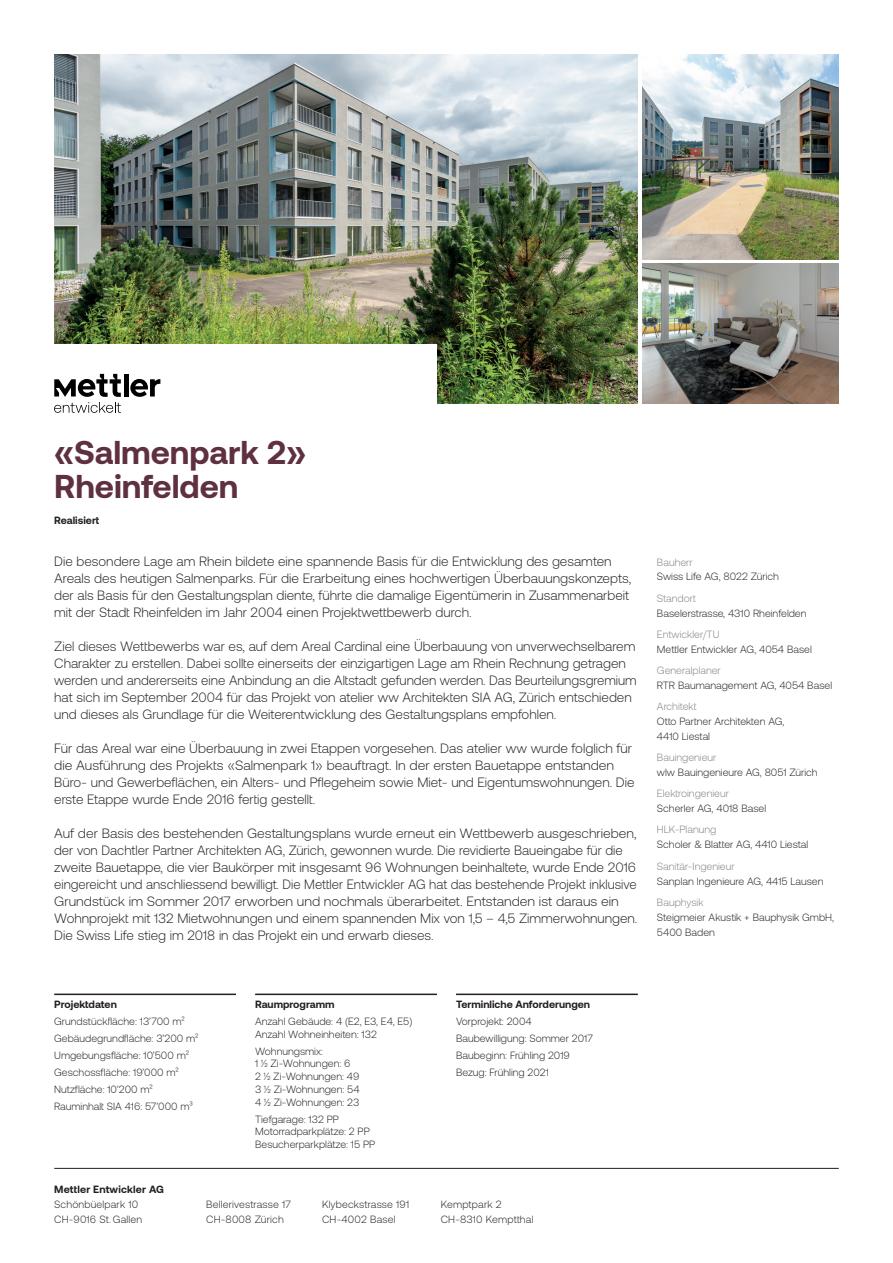
<style>
.page{position:relative;width:893px;height:1263px;background:#fff}
.page>*{position:absolute;margin:0;border:0;box-sizing:border-box;transform-origin:0 0}
.t1{font:700 33px/34px "Aeonik";color:#5f303f}
.t2{font:300 13.5px/17px "Aeonik";color:#231f20}
.t3{font:300 10.5px/17px "Aeonik";color:#231f20}
.t4{font:300 10.5px "Aeonik";color:#808285}
.t5{font:700 10.5px "Aeonik";color:#231f20}
</style>
<div class="page">
<hr style="left:255px;top:993px;width:182px;height:2px;background:#231f20">
<hr style="left:456px;top:993px;width:182px;height:2px;background:#231f20">
<hr style="left:54px;top:993px;width:182px;height:2px;background:#231f20">
<hr style="left:54px;top:1168px;width:785px;height:1px;background:#231f20">
<img style="left:642px;top:264px;width:197px;height:140px">
<img style="left:642px;top:54px;width:197px;height:205px">
<img style="left:54px;top:54px;width:584px;height:350px">
<div style="left:0;top:344px;width:437px;height:322px;background:#fff"></div>
<hr style="left:124px;top:374px;width:4px;height:22px;background:#000001">
<svg style="left:54px;top:374px;width:67px;height:39px"></svg>
<svg style="left:130px;top:379px;width:30px;height:18px"></svg>
<h1 class="t1" style="left:54px;top:435px;width:254px">«Salmenpark 2»<br>Rheinfelden</h1>
<p class="t5" style="left:54px;top:514px;width:47px">Realisiert</p>
<p class="t2" style="left:54px;top:552px;width:579px">Die besondere Lage am Rhein bildete eine spannende Basis für die Entwicklung des gesamten Areals des heutigen Salmenparks. Für die Erarbeitung eines hochwertigen Überbauungskonzepts, der als Basis für den Gestaltungsplan diente, führte die damalige Eigentümerin in Zusammenarbeit mit der Stadt Rheinfelden im Jahr 2004 einen Projektwettbewerb durch.</p>
<p class="t2" style="left:54px;top:637px;width:584px">Ziel dieses Wettbewerbs war es, auf dem Areal Cardinal eine Überbauung von unverwechselbarem Charakter zu erstellen. Dabei sollte einerseits der einzigartigen Lage am Rhein Rechnung getragen werden und andererseits eine Anbindung an die Altstadt gefunden werden. Das Beurteilungsgremium hat sich im September 2004 für das Projekt von atelier ww Architekten SIA AG, Zürich entschieden und dieses als Grundlage für die Weiterentwicklung des Gestaltungsplans empfohlen.</p>
<p class="t2" style="left:54px;top:739px;width:582px">Für das Areal war eine Überbauung in zwei Etappen vorgesehen. Das atelier ww wurde folglich für die Ausführung des Projekts «Salmenpark 1» beauftragt. In der ersten Bauetappe entstanden Büro- und Gewerbeflächen, ein Alters- und Pflegeheim sowie Miet- und Eigentumswohnungen. Die erste Etappe wurde Ende 2016 fertig gestellt.</p>
<p class="t2" style="left:54px;top:824px;width:585px">Auf der Basis des bestehenden Gestaltungsplans wurde erneut ein Wettbewerb ausgeschrieben, der von Dachtler Partner Architekten AG, Zürich, gewonnen wurde. Die revidierte Baueingabe für die zweite Bauetappe, die vier Baukörper mit insgesamt 96 Wohnungen beinhaltete, wurde Ende 2016 eingereicht und anschliessend bewilligt. Die Mettler Entwickler AG hat das bestehende Projekt inklusive Grundstück im Sommer 2017 erworben und nochmals überarbeitet. Entstanden ist daraus ein Wohnprojekt mit 132 Mietwohnungen und einem spannenden Mix von 1,5 – 4,5 Zimmerwohnungen.<br>Die Swiss Life stieg im 2018 in das Projekt ein und erwarb dieses.</p>
<p class="t4" style="left:657px;top:556px;width:37px">Bauherr</p>
<p class="t3" style="left:657px;top:568px;width:123px">Swiss Life AG, 8022 Zürich</p>
<p class="t4" style="left:657px;top:592px;width:40px">Standort</p>
<p class="t3" style="left:657px;top:604px;width:151px">Baselerstrasse, 4310 Rheinfelden</p>
<p class="t4" style="left:657px;top:628px;width:64px">Entwickler/TU</p>
<p class="t3" style="left:657px;top:641px;width:156px">Mettler Entwickler AG, 4054 Basel</p>
<p class="t4" style="left:657px;top:665px;width:65px">Generalplaner</p>
<p class="t3" style="left:657px;top:677px;width:177px">RTR Baumanagement AG, 4054 Basel</p>
<p class="t4" style="left:657px;top:701px;width:41px">Architekt</p>
<p class="t3" style="left:657px;top:714px;width:129px;line-height:14.9px">Otto Partner Architekten AG,<br>4410 Liestal</p>
<p class="t4" style="left:657px;top:752px;width:61px">Bauingenieur</p>
<p class="t3" style="left:657px;top:764px;width:162px">wlw Bauingenieure AG, 8051 Zürich</p>
<p class="t4" style="left:657px;top:788px;width:74px">Elektroingenieur</p>
<p class="t3" style="left:657px;top:800px;width:111px">Scherler AG, 4018 Basel</p>
<p class="t4" style="left:657px;top:824px;width:61px">HLK-Planung</p>
<p class="t3" style="left:657px;top:836px;width:153px">Scholer &amp; Blatter AG, 4410 Liestal</p>
<p class="t4" style="left:657px;top:860px;width:79px">Sanitär-Ingenieur</p>
<p class="t3" style="left:657px;top:872px;width:168px">Sanplan Ingenieure AG, 4415 Lausen</p>
<p class="t4" style="left:657px;top:896px;width:48px">Bauphysik</p>
<p class="t3" style="left:657px;top:909px;width:179px;line-height:14.9px">Steigmeier Akustik + Bauphysik GmbH,<br>5400 Baden</p>
<p class="t5" style="left:54px;top:998px;width:64px">Projektdaten</p>
<p class="t3" style="left:54px;top:1013px;width:146px">Grundstückfläche: 13’700 m²<br>Gebäudegrundfläche: 3’200 m²<br>Umgebungsfläche: 10’500 m²<br>Geschossfläche: 19’000 m²<br>Nutzfläche: 10’200 m²<br>Rauminhalt SIA 416: 57’000 m³</p>
<p class="t5" style="left:255px;top:998px;width:81px">Raumprogramm</p>
<p class="t3" style="left:255px;top:1015px;width:159px;line-height:12.8px">Anzahl Gebäude: 4 (E2, E3, E4, E5)<br>Anzahl Wohneinheiten: 132</p>
<p class="t3" style="left:255px;top:1044px;width:106px;line-height:12.8px">Wohnungsmix:<br>1 ½ Zi-Wohnungen: 6<br>2 ½ Zi-Wohnungen: 49<br>3 ½ Zi-Wohnungen: 54<br>4 ½ Zi-Wohnungen: 23</p>
<p class="t3" style="left:255px;top:1113px;width:122px;line-height:12.8px">Tiefgarage: 132 PP<br>Motorradparkplätze: 2 PP<br>Besucherparkplätze: 15 PP</p>
<p class="t5" style="left:456px;top:998px;width:136px">Terminliche Anforderungen</p>
<p class="t3" style="left:456px;top:1013px;width:138px">Vorprojekt: 2004<br>Baubewilligung: Sommer 2017<br>Baubeginn: Frühling 2019<br>Bezug: Frühling 2021</p>
<p class="t5" style="left:54px;top:1183px;width:111px">Mettler Entwickler AG</p>
<p class="t3" style="left:54px;top:1197px;width:89px;line-height:14.9px">Schönbüelpark 10<br>CH-9016 St. Gallen</p>
<p class="t3" style="left:206px;top:1197px;width:86px;line-height:14.9px">Bellerivestrasse 17<br>CH-8008 Zürich</p>
<p class="t3" style="left:322px;top:1197px;width:89px;line-height:14.9px">Klybeckstrasse 191<br>CH-4002 Basel</p>
<p class="t3" style="left:441px;top:1197px;width:94px;line-height:14.9px">Kemptpark 2<br>CH-8310 Kemptthal</p>
</div>
